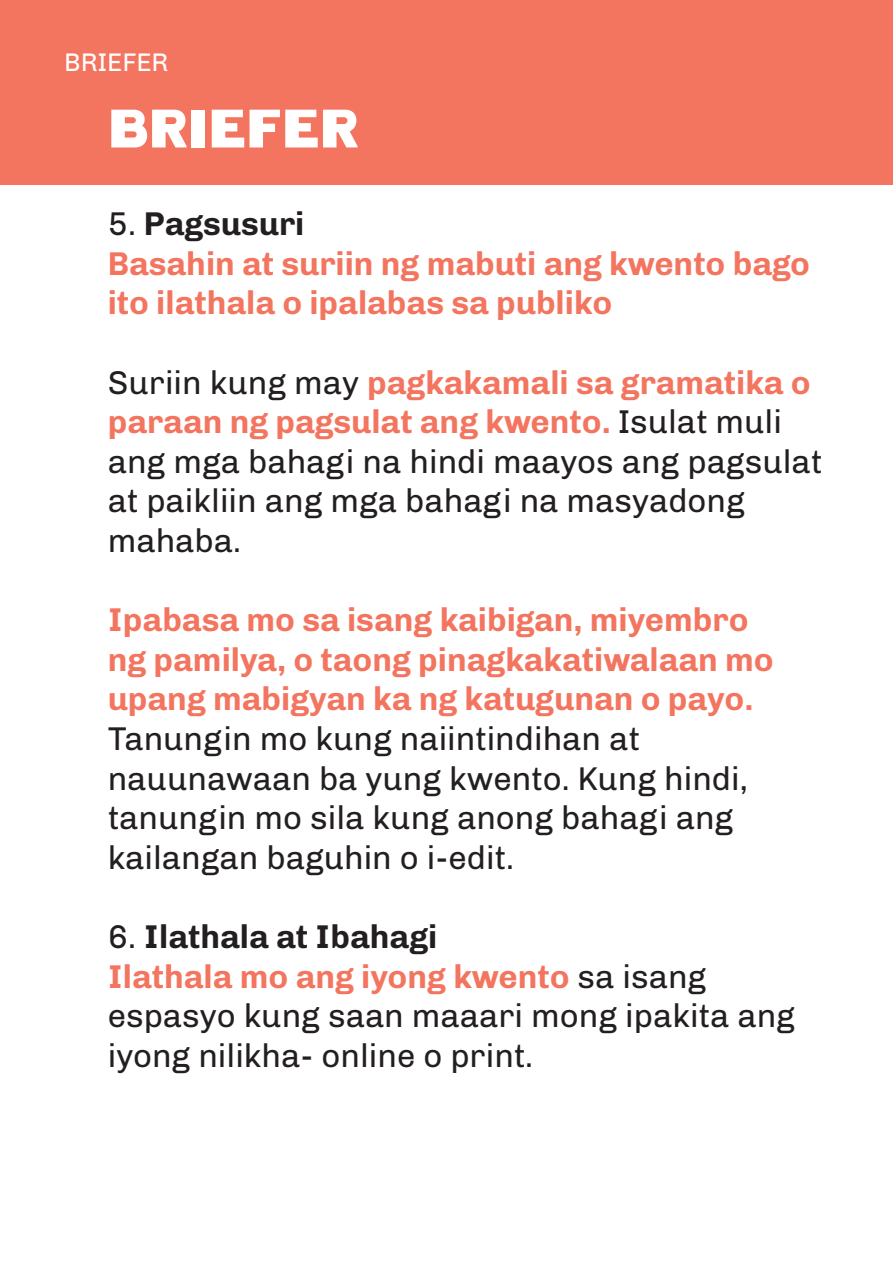
<style>
.page{position:relative;width:893px;height:1263px;background:#fff}
.page>*{position:absolute;margin:0;border:0;box-sizing:border-box;transform-origin:0 0}
.t1{font:54px "Bore";color:#fff}
.t2{font:33px/39.6px "Chivo";color:#231f20}
.t3{font:700 33px/39.6px "Chivo";color:#f3755f}
.t4{font:25.5px "Chivo";color:#fff}
.s1{font-weight:400;color:#231f20}
.s2{color:#231f20}
.s3{font-weight:700;color:#f3755f}
.s4{font-weight:700}
</style>
<div class="page">
<div style="left:0;top:0;width:893px;height:184px;background:#f3755f"></div>
<p class="t4" style="left:64px;top:43px;width:106px">BRIEFER</p>
<h1 class="t1" style="left:108px;top:98px;width:252px">BRIEFER</h1>
<p class="t3" style="left:108px;top:202px;width:704px"><span class="s1">5.</span> <span class="s2">Pagsusuri<br></span>Basahin at suriin ng mabuti ang kwento bago ito ilathala o ipalabas sa publiko</p>
<p class="t2" style="left:108px;top:360px;width:716px">Suriin kung may <span class="s3">pagkakamali sa gramatika o paraan ng pagsulat ang kwento.</span> Isulat muli ang mga bahagi na hindi maayos ang pagsulat at paikliin ang mga bahagi na masyadong mahaba.</p>
<p class="t3" style="left:108px;top:598px;width:668px">Ipabasa mo sa isang kaibigan, miyembro ng pamilya, o taong pinagkakatiwalaan mo upang mabigyan ka ng katugunan o payo.</p>
<p class="t2" style="left:108px;top:717px;width:641px">Tanungin mo kung naiintindihan at nauunawaan ba yung kwento. Kung hindi, tanungin mo sila kung anong bahagi ang kailangan baguhin o i-edit.</p>
<p class="t2" style="left:108px;top:915px;width:689px">6. <span class="s4">Ilathala at Ibahagi<br></span><span class="s3">Ilathala mo ang iyong kwento</span> sa isang espasyo kung saan maaari mong ipakita ang iyong nilikha- online o print.</p>
</div>
